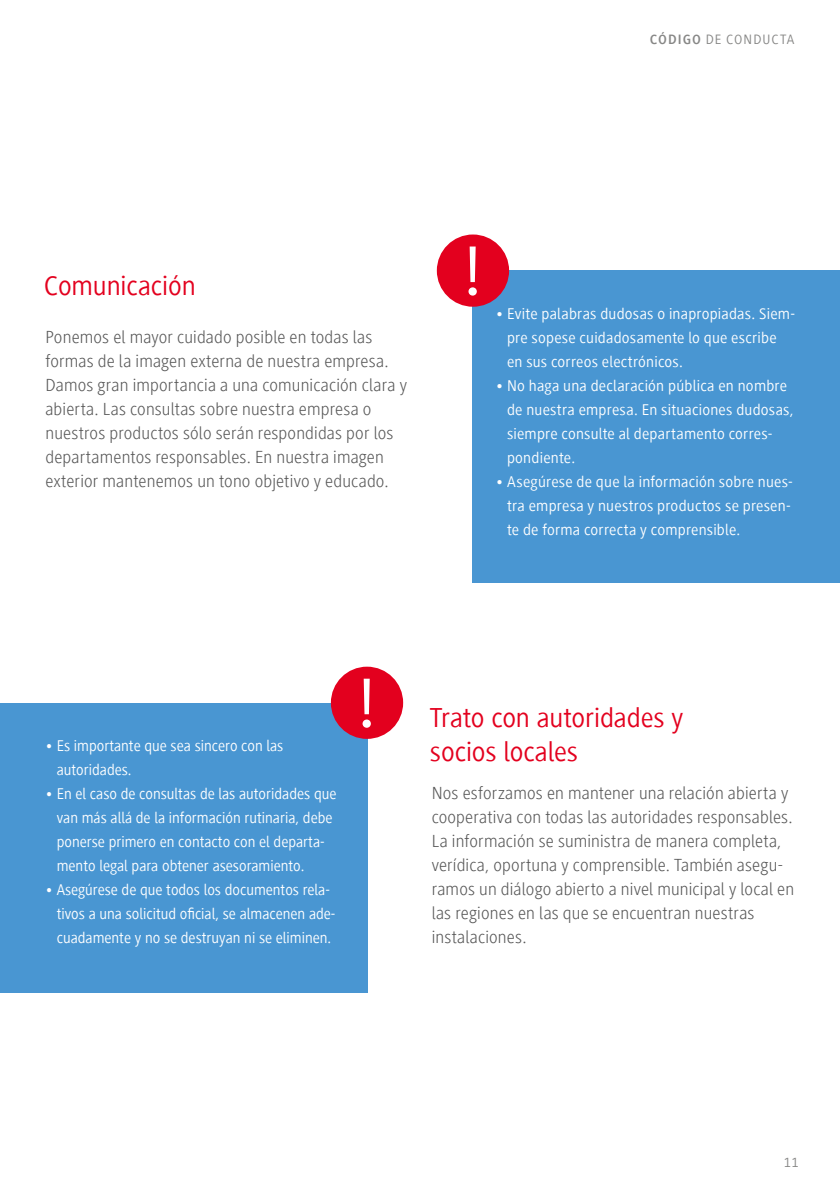
<style>
.page{position:relative;width:840px;height:1191px;background:#fff}
.page>*{position:absolute;margin:0;border:0;box-sizing:border-box;transform-origin:0 0}
.t1{font:28.2px/33.8px "Generis Sans Com";letter-spacing:-.005em;color:#e3001e}
.t2{font:300 18px/24px "Generis Sans Com";letter-spacing:.01em;color:#565656}
.t3{font:16px/24px "Generis Sans Com";color:#fff}
.t4{font:14px "Generis Sans Com";letter-spacing:.075em;color:#878786}
.s1{font-weight:700}
</style>
<div class="page">
<div style="left:472px;top:271px;width:367px;height:312px;background:#4996d2"></div>
<div style="left:0;top:703px;width:367px;height:289px;background:#4996d2"></div>
<div style="left:436px;top:234px;width:73px;height:73px;background:#e3001e;border-radius:50%"></div>
<svg style="left:468px;top:246px;width:8px;height:50px"></svg>
<div style="left:331px;top:666px;width:72px;height:73px;background:#e3001e;border-radius:50%"></div>
<svg style="left:362px;top:678px;width:8px;height:50px"></svg>
<p class="t4" style="left:649px;top:32px;width:146px"><span class="s1">CÓDIGO</span> DE CONDUCTA</p>
<h1 class="t1" style="left:44px;top:268px;width:153px">Comunicación</h1>
<p class="t2" style="left:45px;top:325px;width:363px">Ponemos el mayor cuidado posible en todas las formas de la imagen externa de nuestra empresa.<br>Damos gran importancia a una comunicación clara y abierta. Las consultas sobre nuestra empresa o nuestros productos sólo serán respondidas por los departamentos responsables. En nuestra imagen exterior mantenemos un tono objetivo y educado.</p>
<p class="t3" style="left:506px;top:301px;width:289px;text-indent:-11px">• Evite palabras dudosas o inapropiadas. Siem&shy;pre sopese cuidadosamente lo que escribe en sus correos electrónicos.</p>
<p class="t3" style="left:506px;top:373px;width:288px;text-indent:-11px">• No haga una declaración pública en nombre de nuestra empresa. En situaciones dudosas, siempre consulte al departamento corres&shy;pondiente.</p>
<p class="t3" style="left:506px;top:469px;width:287px;text-indent:-11px">• Asegúrese de que la información sobre nues&shy;tra empresa y nuestros productos se presen&shy;te de forma correcta y comprensible.</p>
<p class="t3" style="left:57px;top:733px;width:228px;text-indent:-11px">• Es importante que sea sincero con las autoridades.</p>
<p class="t3" style="left:57px;top:781px;width:281px;text-indent:-11px">• En el caso de consultas de las autoridades que van más allá de la información rutinaria, debe ponerse primero en contacto con el departa&shy;mento legal para obtener asesoramiento.</p>
<p class="t3" style="left:57px;top:877px;width:280px;text-indent:-11px">• Asegúrese de que todos los documentos rela&shy;tivos a una solicitud oficial, se almacenen ade&shy;cuadamente y no se destruyan ni se eliminen.</p>
<h1 class="t1" style="left:429px;top:700px;width:255px">Trato con autoridades y socios locales</h1>
<p class="t2" style="left:431px;top:781px;width:364px">Nos esforzamos en mantener una relación abierta y cooperativa con todas las autoridades responsables.<br>La información se suministra de manera completa, verídica, oportuna y comprensible. También asegu&shy;ramos un diálogo abierto a nivel municipal y local en las regiones en las que se encuentran nuestras instalaciones.</p>
<p class="t4" style="left:783px;top:1155px;width:16px">11</p>
</div>
